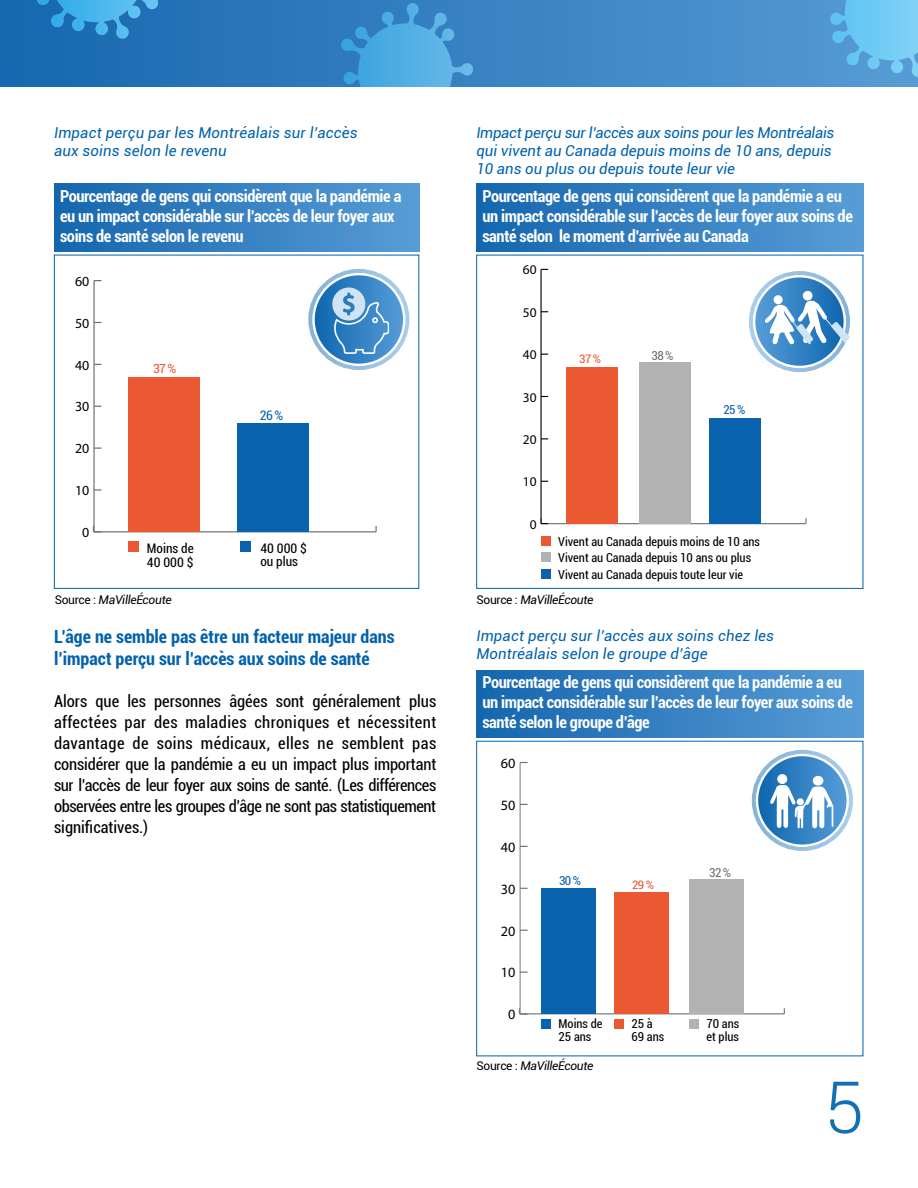
<style>
.page{position:relative;width:918px;height:1188px;background:#fff}
.page>*{position:absolute;margin:0;border:0;box-sizing:border-box;transform-origin:0 0}
.t1{font:300 72px "Roboto";color:#1170b4}
.t2{font:700 condensed 18px/21.6px "Roboto";color:#0061ad}
.t3{font:700 condensed 16.5px/19.8px "Roboto";letter-spacing:-.025em;color:#fff}
.t4{font:condensed 16.5px/21px "Roboto";letter-spacing:-.025em;color:#000;text-align:justify}
.t5{font:italic 15px/18px "Roboto";color:#0061ad}
.t6{font:14.25px "Myriad Pro";color:#000}
.t7{font:13.95px "Myriad Pro";color:#000}
.t8{font:13.35px "Myriad Pro";color:#000}
.t9{font:condensed 13.2px/13.2px "Roboto";color:#000}
.t10{font:condensed 13.2px "Roboto";color:#0962ad}
.t11{font:condensed 12.45px "Roboto";color:#eb5932;scale:1.05 1}
.t12{font:condensed 12.3px/12.3px "Roboto";color:#000}
.t13{font:condensed 12.3px "Roboto";color:#0962ad}
.t14{font:condensed 12.3px "Roboto";color:#706f6f}
.t15{font:italic 12px "Roboto";letter-spacing:-.025em;color:#000}
.t16{font:condensed 11.7px "Roboto";color:#eb5932;scale:1.05 1}
.s1{font-style:normal}
</style>
<div class="page">
<div style="left:0;top:0;width:918px;height:86px;background:linear-gradient(to right,#1667af,#569bd5)"></div>
<svg style="left:829px;top:0;width:89px;height:77px;background:#67bae9"></svg>
<svg style="left:32px;top:0;width:133px;height:39px;background:#2f8bca"></svg>
<svg style="left:340px;top:4px;width:133px;height:82px;background:#4398d3"></svg>
<div style="left:240px;top:542px;width:11px;height:10px;background:#0962ad"></div>
<div style="left:129px;top:542px;width:10px;height:10px;background:#eb5932"></div>
<hr style="left:94px;top:531px;width:282px;height:1px;background:#706f6f">
<svg style="left:375px;top:526px;width:2px;height:6px"></svg>
<hr style="left:93px;top:281px;width:2px;height:251px;background:#706f6f">
<svg style="left:94px;top:489px;width:7px;height:2px"></svg>
<div style="left:237px;top:423px;width:72px;height:109px;background:#0962ad"></div>
<div style="left:128px;top:377px;width:71px;height:155px;background:#eb5932"></div>
<div style="left:54px;top:255px;width:365px;height:334px;border:1px solid #0061ad"></div>
<div style="left:54px;top:184px;width:366px;height:68px;background:linear-gradient(to right,#1566ae,#589cd6)"></div>
<hr style="left:541px;top:523px;width:265px;height:1px;background:#706f6f">
<svg style="left:805px;top:518px;width:2px;height:6px"></svg>
<div style="left:541px;top:537px;width:10px;height:9px;background:#eb5932"></div>
<div style="left:541px;top:553px;width:10px;height:9px;background:#b3b2b2"></div>
<div style="left:541px;top:570px;width:10px;height:9px;background:#0962ad"></div>
<hr style="left:540px;top:269px;width:2px;height:255px;background:#000">
<svg style="left:540px;top:518px;width:8px;height:6px"></svg>
<div style="left:709px;top:418px;width:52px;height:106px;background:#0962ad"></div>
<div style="left:639px;top:363px;width:51px;height:161px;background:#b3b2b2"></div>
<div style="left:566px;top:367px;width:51px;height:157px;background:#eb5932"></div>
<div style="left:476px;top:255px;width:387px;height:334px;border:1px solid #0061ad"></div>
<div style="left:476px;top:184px;width:387px;height:68px;background:linear-gradient(to right,#1566ae,#589cd6)"></div>
<svg style="left:315px;top:275px;width:88px;height:89px;background:#3784c4"></svg>
<div style="left:308px;top:269px;width:101px;height:101px;border:4px solid #fff;border-radius:50%"></div>
<svg style="left:332px;top:288px;width:57px;height:65px;background:#63a0d2"></svg>
<svg style="left:755px;top:277px;width:89px;height:89px;background:#408ac8"></svg>
<div style="left:749px;top:271px;width:101px;height:101px;border:4px solid #fff;border-radius:50%"></div>
<svg style="left:765px;top:291px;width:85px;height:53px"></svg>
<hr style="left:519px;top:1013px;width:265px;height:1px;background:#706f6f">
<div style="left:542px;top:1019px;width:9px;height:9px;background:#0962ad"></div>
<div style="left:614px;top:1019px;width:10px;height:9px;background:#eb5932"></div>
<div style="left:690px;top:1019px;width:9px;height:9px;background:#b3b2b2"></div>
<hr style="left:520px;top:763px;width:1px;height:251px;background:#878787">
<svg style="left:519px;top:1008px;width:9px;height:7px"></svg>
<div style="left:690px;top:880px;width:54px;height:134px;background:#b3b2b2"></div>
<div style="left:614px;top:892px;width:55px;height:122px;background:#eb5932"></div>
<div style="left:541px;top:888px;width:55px;height:126px;background:#0962ad"></div>
<div style="left:476px;top:670px;width:388px;height:68px;background:linear-gradient(to right,#1566ae,#589cd6)"></div>
<svg style="left:758px;top:756px;width:89px;height:89px;background:#3b87c6"></svg>
<div style="left:752px;top:750px;width:101px;height:101px;border:4px solid #fff;border-radius:50%"></div>
<svg style="left:770px;top:774px;width:63px;height:54px"></svg>
<svg style="left:796px;top:798px;width:8px;height:8px"></svg>
<p class="t5" style="left:54px;top:123px;width:305px">Impact perçu par les Montréalais sur l’accès aux soins selon le revenu</p>
<p class="t3" style="left:60px;top:186px;width:343px">Pourcentage de gens qui considèrent que la pandémie a eu un impact considérable sur l’accès de leur foyer aux soins de santé selon le revenu</p>
<p class="t7" style="left:75px;top:273px;width:16px">60</p>
<p class="t7" style="left:75px;top:314px;width:16px">50</p>
<p class="t7" style="left:75px;top:356px;width:16px">40</p>
<p class="t7" style="left:75px;top:398px;width:16px">30</p>
<p class="t7" style="left:75px;top:440px;width:16px">20</p>
<p class="t7" style="left:75px;top:482px;width:16px">10</p>
<p class="t7" style="left:82px;top:524px;width:9px">0</p>
<p class="t11" style="left:153px;top:360px;width:24px">37 %</p>
<p class="t9" style="left:147px;top:540px;width:48px;line-height:14.4px">Moins de<br>40 000 $</p>
<p class="t10" style="left:260px;top:406px;width:25px">26 %</p>
<p class="t9" style="left:260px;top:541px;width:48px">40 000 $ ou plus</p>
<p class="t5" style="left:476px;top:123px;width:360px">Impact perçu sur l’accès aux soins pour les Montréalais qui vivent au Canada depuis moins de 10 ans, depuis<br>10 ans ou plus ou depuis toute leur vie</p>
<p class="t3" style="left:482px;top:186px;width:372px">Pourcentage de gens qui considèrent que la pandémie a eu un impact considérable sur l’accès de leur foyer aux soins de santé selon le moment d’arrivée au Canada</p>
<p class="t8" style="left:523px;top:262px;width:15px">60</p>
<p class="t8" style="left:523px;top:304px;width:15px">50</p>
<p class="t8" style="left:523px;top:346px;width:15px">40</p>
<p class="t8" style="left:523px;top:389px;width:15px">30</p>
<p class="t8" style="left:523px;top:431px;width:15px">20</p>
<p class="t8" style="left:523px;top:474px;width:15px">10</p>
<p class="t8" style="left:530px;top:516px;width:8px">0</p>
<p class="t16" style="left:579px;top:351px;width:22px">37 %</p>
<p class="t14" style="left:652px;top:347px;width:23px">38 %</p>
<p class="t13" style="left:723px;top:401px;width:23px">25 %</p>
<p class="t12" style="left:558px;top:533px;width:203px;line-height:16.5px">Vivent au Canada depuis moins de 10 ans<br>Vivent au Canada depuis 10 ans ou plus<br>Vivent au Canada depuis toute leur vie</p>
<p class="t15" style="left:55px;top:591px;width:119px"><span class="s1">Source :</span> MaVilleÉcoute</p>
<p class="t15" style="left:476px;top:591px;width:119px"><span class="s1">Source :</span> MaVilleÉcoute</p>
<p class="t2" style="left:54px;top:625px;width:342px">L’âge ne semble pas être un facteur majeur dans l’impact perçu sur l’accès aux soins de santé</p>
<p class="t4" style="left:54px;top:690px;width:384px">Alors que les personnes âgées sont généralement plus affectées par des maladies chroniques et nécessitent davantage de soins médicaux, elles ne semblent pas considérer que la pandémie a eu un impact plus important sur l’accès de leur foyer aux soins de santé. (Les différences observées entre les groupes d’âge ne sont pas statistiquement significatives.)</p>
<p class="t5" style="left:476px;top:626px;width:299px">Impact perçu sur l’accès aux soins chez les<br>Montréalais selon le groupe d’âge</p>
<p class="t3" style="left:482px;top:672px;width:372px">Pourcentage de gens qui considèrent que la pandémie a eu un impact considérable sur l’accès de leur foyer aux soins de santé selon le groupe d’âge</p>
<p class="t6" style="left:501px;top:754px;width:16px">60</p>
<p class="t6" style="left:501px;top:796px;width:16px">50</p>
<p class="t6" style="left:501px;top:838px;width:16px">40</p>
<p class="t6" style="left:501px;top:880px;width:16px">30</p>
<p class="t6" style="left:501px;top:922px;width:16px">20</p>
<p class="t6" style="left:501px;top:964px;width:16px">10</p>
<p class="t6" style="left:508px;top:1006px;width:9px">0</p>
<p class="t13" style="left:559px;top:872px;width:23px">30 %</p>
<p class="t16" style="left:632px;top:877px;width:22px">29 %</p>
<p class="t14" style="left:709px;top:864px;width:23px">32 %</p>
<p class="t12" style="left:559px;top:1018px;width:45px">Moins de<br>25 ans</p>
<p class="t12" style="left:631px;top:1018px;width:34px">25 à<br>69 ans</p>
<p class="t12" style="left:707px;top:1018px;width:34px">70 ans et plus</p>
<p class="t15" style="left:476px;top:1058px;width:119px"><span class="s1">Source :</span> MaVilleÉcoute</p>
<h1 class="t1" style="left:824px;top:1057px;width:41px">5</h1>
</div>
